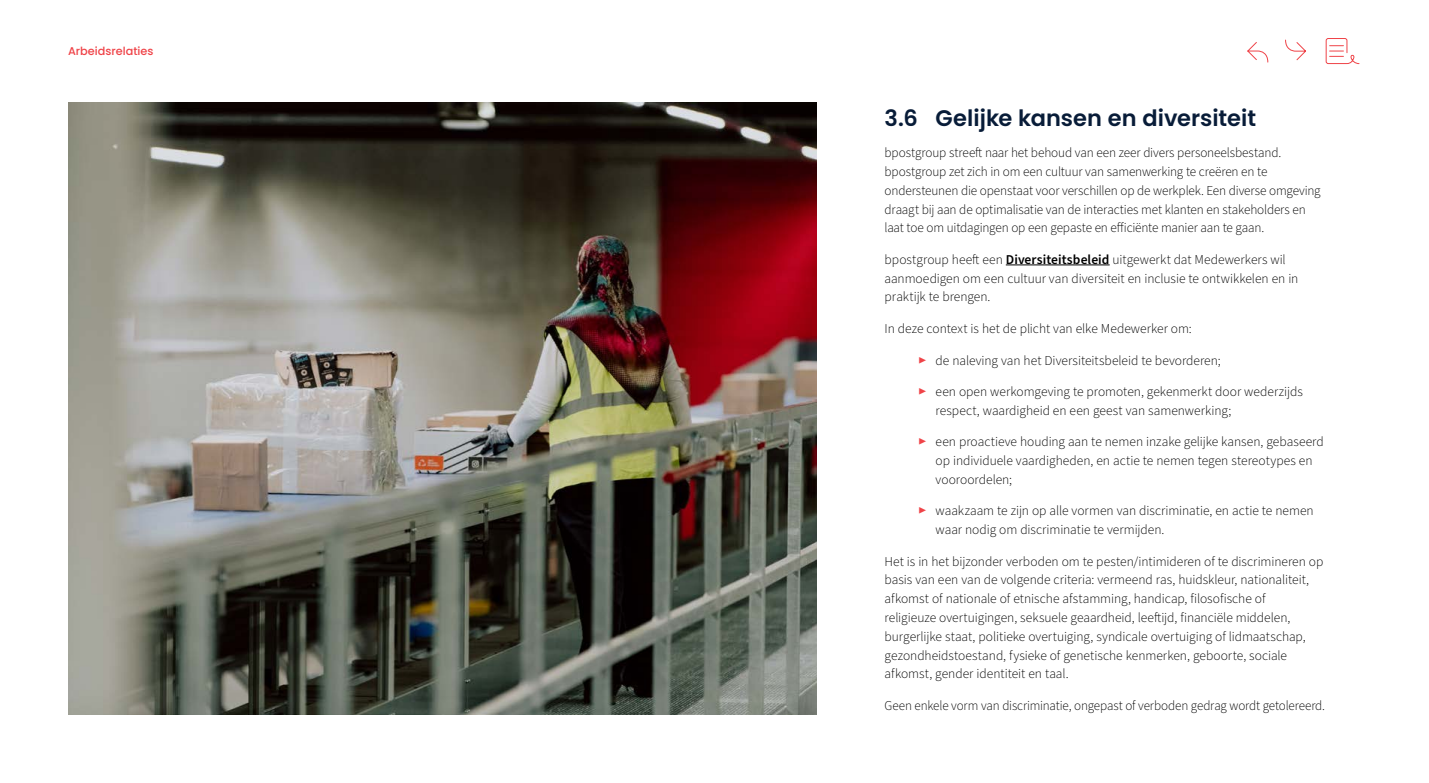
<style>
.page{position:relative;width:1429px;height:783px;background:#fff}
.page>*{position:absolute;margin:0;border:0;box-sizing:border-box;transform-origin:0 0}
.t1{font:600 22.5px "Poppins";color:#081c38}
.t2{font:300 13.5px/18.8px "Source Sans Pro";letter-spacing:-.005em;color:#000}
.t3{font:500 11.25px "Poppins";color:#ef4348}
.s1{font-weight:600}
.s2{color:#ef4348}
</style>
<div class="page">
<hr style="left:1006px;top:264px;width:103px;height:1px;background:#000">
<img style="left:68px;top:102px;width:748px;height:612px">
<svg style="left:1325px;top:38px;width:34px;height:26px"></svg>
<svg style="left:1285px;top:39px;width:21px;height:22px"></svg>
<svg style="left:1247px;top:42px;width:21px;height:21px"></svg>
<p class="t3" style="left:68px;top:44px;width:87px">Arbeidsrelaties</p>
<h1 class="t1" style="left:884px;top:105px;width:373px">3.6 Gelijke kansen en diversiteit</h1>
<p class="t2" style="left:884px;top:144px;width:438px">bpostgroup streeft naar het behoud van een zeer divers personeelsbestand. bpostgroup zet zich in om een cultuur van samenwerking te creëren en te ondersteunen die openstaat voor verschillen op de werkplek. Een diverse omgeving draagt bij aan de optimalisatie van de interacties met klanten en stakeholders en laat toe om uitdagingen op een gepaste en efficiënte manier aan te gaan.</p>
<p class="t2" style="left:884px;top:250px;width:415px">bpostgroup heeft een <span class="s1">Diversiteitsbeleid</span> uitgewerkt dat Medewerkers wil aanmoedigen om een cultuur van diversiteit en inclusie te ontwikkelen en in praktijk te brengen.</p>
<p class="t2" style="left:884px;top:319px;width:309px">In deze context is het de plicht van elke Medewerker om:</p>
<p class="t2" style="left:918px;top:351px;width:303px"><span class="s2">▶</span> de naleving van het Diversiteitsbeleid te bevorderen;</p>
<p class="t2" style="left:935px;top:382px;width:369px;text-indent:-17px"><span class="s2">▶</span> een open werkomgeving te promoten, gekenmerkt door wederzijds respect, waardigheid en een geest van samenwerking;</p>
<p class="t2" style="left:935px;top:433px;width:390px;text-indent:-17px"><span class="s2">▶</span> een proactieve houding aan te nemen inzake gelijke kansen, gebaseerd op individuele vaardigheden, en actie te nemen tegen stereotypes en vooroordelen;</p>
<p class="t2" style="left:935px;top:502px;width:379px;text-indent:-17px"><span class="s2">▶</span> waakzaam te zijn op alle vormen van discriminatie, en actie te nemen waar nodig om discriminatie te vermijden.</p>
<p class="t2" style="left:884px;top:552px;width:440px">Het is in het bijzonder verboden om te pesten/intimideren of te discrimineren op basis van een van de volgende criteria: vermeend ras, huidskleur, nationaliteit, afkomst of nationale of etnische afstamming, handicap, filosofische of<br>religieuze overtuigingen, seksuele geaardheid, leeftijd, financiële middelen, burgerlijke staat, politieke overtuiging, syndicale overtuiging of lidmaatschap, gezondheidstoestand, fysieke of genetische kenmerken, geboorte, sociale afkomst, gender identiteit en taal.</p>
<p class="t2" style="left:884px;top:696px;width:442px">Geen enkele vorm van discriminatie, ongepast of verboden gedrag wordt getolereerd.</p>
</div>
